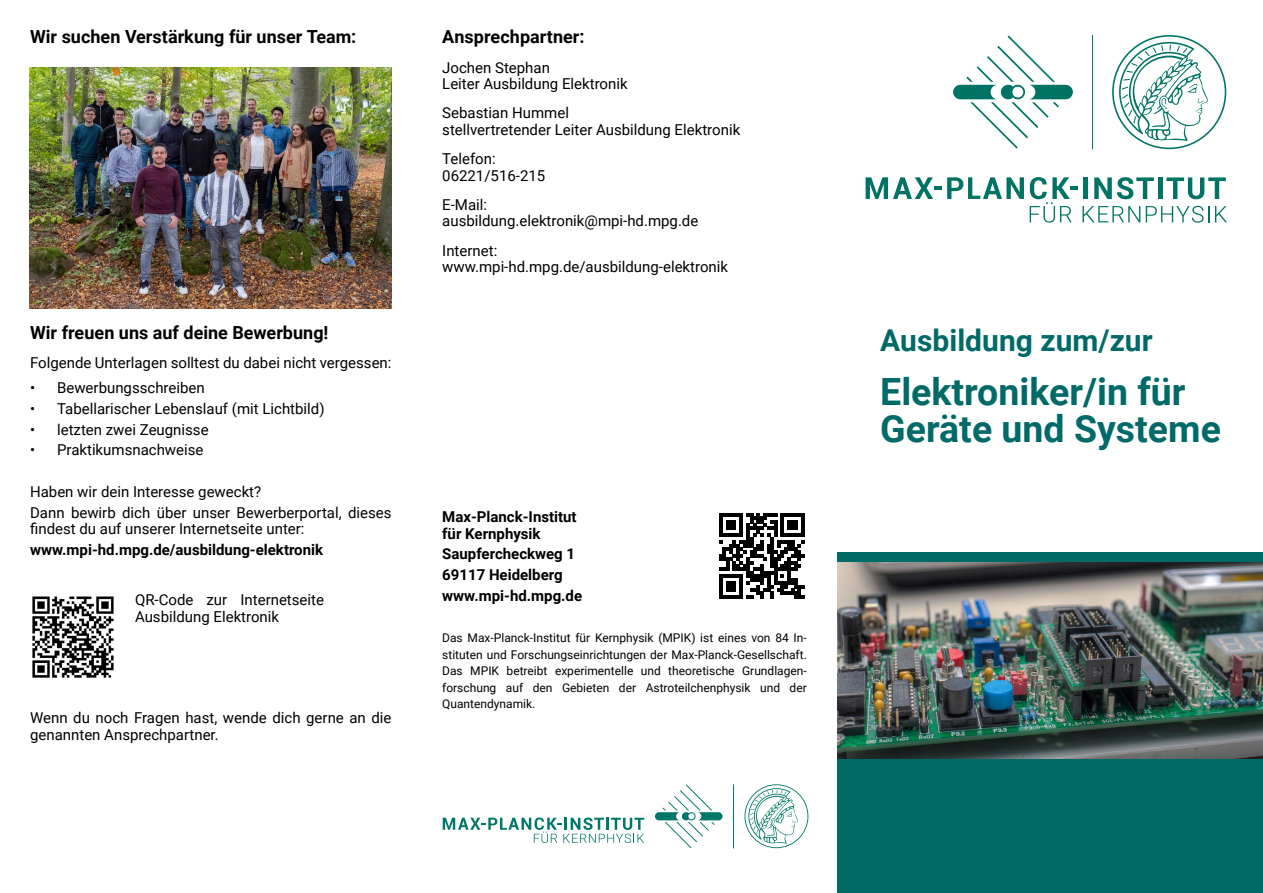
<style>
.page{position:relative;width:1263px;height:893px;background:#fff}
.page>*{position:absolute;margin:0;border:0;box-sizing:border-box;transform-origin:0 0}
.t1{font:700 37.5px/37.5px "Roboto";color:#006a68}
.t2{font:700 30px "Roboto";color:#006a68}
.t3{font:700 18px "Roboto";color:#000}
.t4{font:15px/16.5px "Roboto";color:#000}
.t5{font:700 15px/20.7px "Roboto";color:#000}
.t6{font:12px/16.5px "Roboto";color:#000;text-align:justify}
.t7{font:2.55px "CMR10";color:#000}
</style>
<div class="page">
<div style="left:838px;top:553px;width:425px;height:340px;background:#006a68"></div>
<img style="left:30px;top:68px;width:361px;height:240px">
<img style="left:838px;top:562px;width:425px;height:196px">
<svg style="left:865px;top:177px;width:159px;height:22px"></svg>
<svg style="left:1030px;top:177px;width:197px;height:46px"></svg>
<svg style="left:1112px;top:35px;width:114px;height:114px"></svg>
<hr style="left:1092px;top:35px;width:1px;height:114px;background:#007464">
<svg style="left:953px;top:36px;width:120px;height:113px"></svg>
<img style="left:32px;top:596px;width:82px;height:82px">
<svg style="left:443px;top:817px;width:201px;height:26px"></svg>
<hr style="left:733px;top:784px;width:1px;height:64px;background:#007869">
<svg style="left:744px;top:784px;width:64px;height:64px"></svg>
<svg style="left:655px;top:784px;width:67px;height:64px"></svg>
<svg style="left:719px;top:513px;width:85px;height:85px"></svg>
<p class="t3" style="left:30px;top:24px;width:328px">Wir suchen Verstärkung für unser Team:</p>
<p class="t3" style="left:30px;top:320px;width:300px">Wir freuen uns auf deine Bewerbung!</p>
<p class="t4" style="left:30px;top:354px;width:363px">Folgende Unterlagen solltest du dabei nicht vergessen:</p>
<p class="t4" style="left:30px;top:379px;width:176px">• Bewerbungsschreiben</p>
<p class="t4" style="left:30px;top:400px;width:296px">• Tabellarischer Lebenslauf (mit Lichtbild)</p>
<p class="t4" style="left:30px;top:421px;width:180px">• letzten zwei Zeugnisse</p>
<p class="t4" style="left:30px;top:441px;width:175px">• Praktikumsnachweise</p>
<p class="t4" style="left:30px;top:481px;width:363px;line-height:20.7px">Haben wir dein Interesse geweckt?<br>Dann bewirb dich über unser Bewerberportal, dieses</p>
<p class="t4" style="left:30px;top:520px;width:276px">findest du auf unserer Internetseite unter:</p>
<p class="t5" style="left:30px;top:539px;width:294px">www.mpi-hd.mpg.de/ausbildung-elektronik</p>
<p class="t4" style="left:135px;top:591px;width:191px">QR-Code zur Internetseite<br>Ausbildung Elektronik</p>
<p class="t4" style="left:30px;top:709px;width:363px">Wenn du noch Fragen hast, wende dich gerne an die genannten Ansprechpartner.</p>
<p class="t3" style="left:442px;top:24px;width:144px">Ansprechpartner:</p>
<p class="t4" style="left:442px;top:58px;width:187px">Jochen Stephan<br>Leiter Ausbildung Elektronik</p>
<p class="t4" style="left:442px;top:104px;width:299px">Sebastian Hummel<br>stellvertretender Leiter Ausbildung Elektronik</p>
<p class="t4" style="left:442px;top:150px;width:105px">Telefon:<br>06221/516-215</p>
<p class="t4" style="left:442px;top:196px;width:258px">E-Mail: ausbildung.elektronik@mpi-hd.mpg.de</p>
<p class="t4" style="left:442px;top:241px;width:287px">Internet: www.mpi-hd.mpg.de/ausbildung-elektronik</p>
<p class="t5" style="left:442px;top:508px;width:136px;line-height:16.5px">Max-Planck-Institut für Kernphysik</p>
<p class="t5" style="left:442px;top:543px;width:141px">Saupfercheckweg 1<br>69117 Heidelberg www.mpi-hd.mpg.de</p>
<p class="t6" style="left:442px;top:629px;width:366px">Das Max-Planck-Institut für Kernphysik (MPIK) ist eines von 84 In&shy;stituten und Forschungseinrichtungen der Max-Planck-Gesellschaft.<br>Das MPIK betreibt experimentelle und theoretische Grundlagen&shy;forschung auf den Gebieten der Astroteilchenphysik und der Quantendynamik.</p>
<p class="t7" style="left:758px;top:656px;width:3px">1</p>
<h2 class="t2" style="left:880px;top:319px;width:274px">Ausbildung zum/zur</h2>
<h1 class="t1" style="left:880px;top:371px;width:342px">Elektroniker/in für<br>Geräte und Systeme</h1>
</div>
